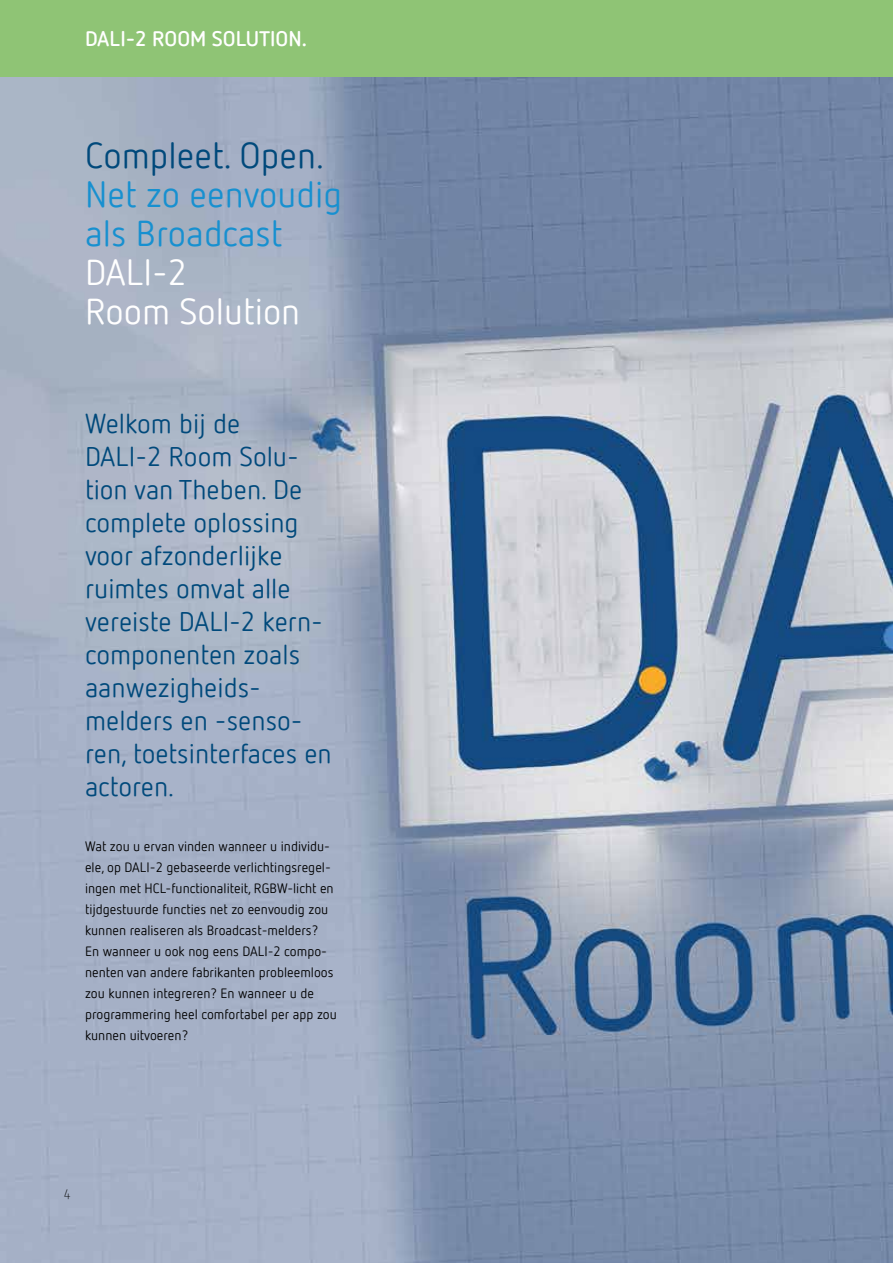
<style>
.page{position:relative;width:893px;height:1263px;background:#fff}
.page>*{position:absolute;margin:0;border:0;box-sizing:border-box;transform-origin:0 0}
.t1{font:36px/39px "Netto Offc Pro";color:#1790d0}
.t2{font:36px/39px "Netto Offc Pro";color:#fff}
.t3{font:36px "Netto Offc Pro";color:#00497b}
.t4{font:27px/33px "Netto Offc Pro";color:#00497b}
.t5{font:700 21px "Netto Offc Pro";color:#fff}
.t6{font:13.5px/21px "Netto Offc Pro";color:#000}
.t7{font:300 13.5px "Netto Offc Pro";color:#000}
</style>
<div class="page">
<img style="left:0;top:77px;width:893px;height:1186px">
<div style="left:0;top:0;width:893px;height:77px;background:#8fc475"></div>
<h3 class="t5" style="left:85px;top:25px;width:224px">DALI-2 ROOM SOLUTION.</h3>
<h1 class="t3" style="left:85px;top:132px;width:241px">Compleet. Open.</h1>
<h1 class="t1" style="left:85px;top:174px;width:259px">Net zo eenvoudig als Broadcast</h1>
<h1 class="t2" style="left:85px;top:252px;width:217px">DALI-2<br>Room Solution</h1>
<h2 class="t4" style="left:85px;top:407px;width:248px">Welkom bij de<br>DALI-2 Room Solu&shy;tion van Theben. De complete oplossing voor afzonderlijke ruimtes omvat alle vereiste DALI-2 kern&shy;componenten zoals aanwezigheids&shy;melders en -senso&shy;ren, toetsinterfaces en actoren.</h2>
<p class="t6" style="left:85px;top:835px;width:253px">Wat zou u ervan vinden wanneer u individu&shy;ele, op DALI-2 gebaseerde verlichtingsregel&shy;ingen met HCL-functionaliteit, RGBW-licht en tijdgestuurde functies net zo eenvoudig zou kunnen realiseren als Broadcast-melders?<br>En wanneer u ook nog eens DALI-2 compo&shy;nenten van andere fabrikanten probleemloos zou kunnen integreren? En wanneer u de programmering heel comfortabel per app zou kunnen uitvoeren?</p>
<p class="t7" style="left:64px;top:1186px;width:8px">4</p>
</div>
